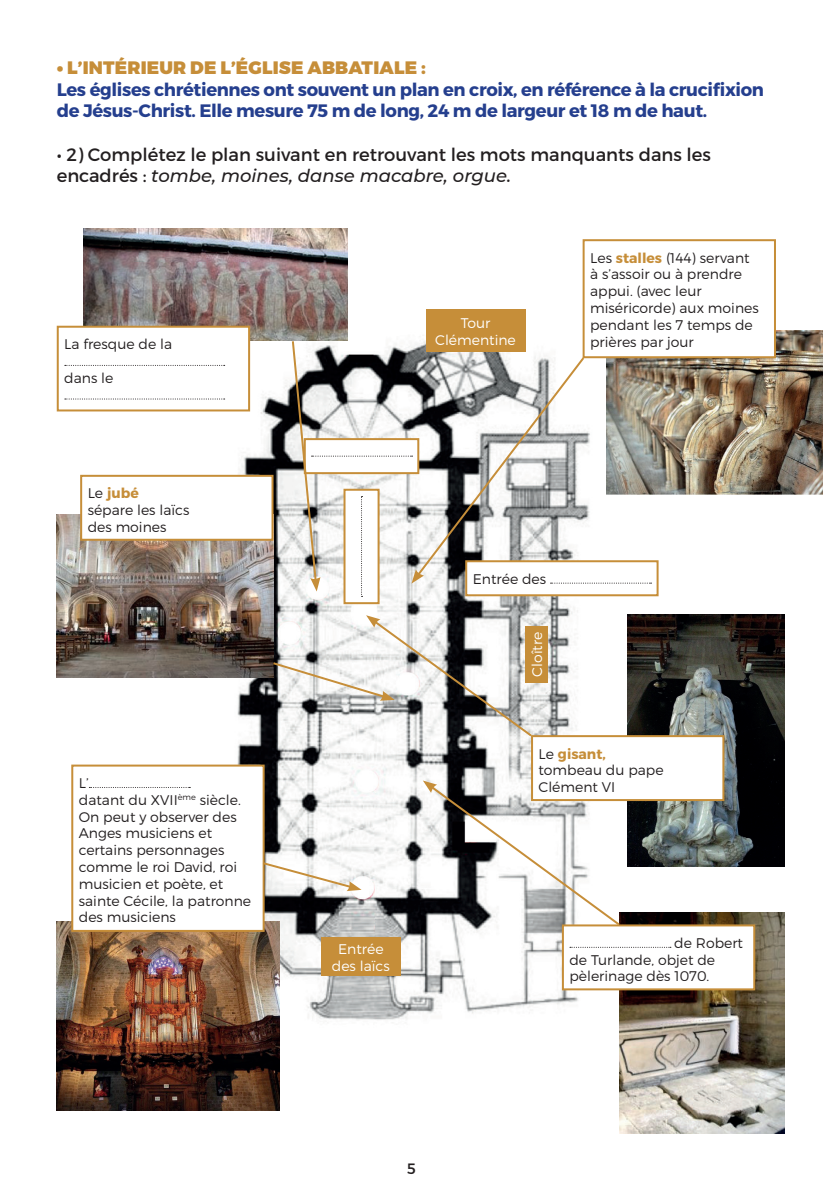
<style>
.page{position:relative;width:823px;height:1191px;background:#fff}
.page>*{position:absolute;margin:0;border:0;box-sizing:border-box;transform-origin:0 0}
.t1{font:700 18px/21.6px "Montserrat";letter-spacing:-.02em;color:#253f8e}
.t2{font:18px/21.6px "Montserrat";color:#231f20}
.t3{font:900 18px "Montserrat";letter-spacing:.01em;color:#c68e39}
.t4{font:15px "Montserrat";color:#231f20}
.t5{font:300 14px/16.8px "Montserrat";color:#231f20}
.t6{font:300 14px/16.8px "Montserrat";color:#fff;text-align:center}
.s1{font-weight:500;font-style:italic}
.s2{font-weight:700;color:#c68e39}
</style>
<div class="page">
<img style="left:204px;top:313px;width:414px;height:722px">
<div style="left:343px;top:489px;width:36px;height:115px;background:#fff;border:2px solid #c68e39"></div>
<img style="left:83px;top:228px;width:264px;height:113px">
<img style="left:651px;top:331px;width:171px;height:163px">
<img style="left:619px;top:912px;width:165px;height:221px">
<img style="left:57px;top:921px;width:222px;height:189px">
<img style="left:57px;top:514px;width:216px;height:163px">
<img style="left:627px;top:615px;width:157px;height:251px">
<div style="left:425px;top:309px;width:100px;height:43px;background:#c68e39"></div>
<div style="left:71px;top:764px;width:193px;height:168px;background:#fff;border:2px solid #c68e39"></div>
<svg style="left:89px;top:787px;width:101px;height:1px"></svg>
<div style="left:530px;top:735px;width:194px;height:66px;background:#fff;border:2px solid #c68e39"></div>
<div style="left:561px;top:924px;width:193px;height:66px;background:#fff;border:2px solid #c68e39"></div>
<svg style="left:570px;top:946px;width:100px;height:1px"></svg>
<div style="left:582px;top:239px;width:193px;height:119px;background:#fff;border:2px solid #c68e39"></div>
<div style="left:57px;top:326px;width:193px;height:85px;background:#fff;border:2px solid #c68e39"></div>
<svg style="left:65px;top:365px;width:159px;height:1px"></svg>
<svg style="left:65px;top:398px;width:159px;height:1px"></svg>
<div style="left:525px;top:626px;width:23px;height:56px;background:#c68e39"></div>
<div style="left:80px;top:475px;width:193px;height:66px;background:#fff;border:2px solid #c68e39"></div>
<div style="left:321px;top:937px;width:79px;height:39px;background:#c68e39"></div>
<div style="left:465px;top:560px;width:193px;height:36px;background:#fff;border:2px solid #c68e39"></div>
<svg style="left:261px;top:860px;width:100px;height:31px"></svg>
<svg style="left:271px;top:615px;width:262px;height:123px"></svg>
<svg style="left:422px;top:780px;width:199px;height:147px"></svg>
<svg style="left:290px;top:339px;width:361px;height:258px"></svg>
<p class="t3" style="left:57px;top:56px;width:370px">• L’INTÉRIEUR DE L’ÉGLISE ABBATIALE :</p>
<p class="t1" style="left:57px;top:79px;width:708px">Les églises chrétiennes ont souvent un plan en croix, en référence à la crucifixion de Jésus-Christ. Elle mesure 75 m de long, 24 m de largeur et 18 m de haut.</p>
<p class="t2" style="left:57px;top:143px;width:655px">• 2) Complétez le plan suivant en retrouvant les mots manquants dans les encadrés : <span class="s1">tombe, moines, danse macabre, orgue.</span></p>
<p class="t5" style="left:590px;top:249px;width:170px">Les <span class="s2">stalles</span> (144) servant à s’assoir ou à prendre appui. (avec leur miséricorde) aux moines pendant les 7 temps de</p>
<p class="t6" style="left:435px;top:315px;width:82px">Tour<br>Clémentine</p>
<p class="t5" style="left:64px;top:335px;width:109px">La fresque de la</p>
<p class="t5" style="left:590px;top:333px;width:105px">prières par jour</p>
<p class="t5" style="left:64px;top:369px;width:51px">dans le</p>
<p class="t5" style="left:88px;top:484px;width:103px">Le <span class="s2">jubé<br></span>sépare les laïcs des moines</p>
<p class="t5" style="left:79px;top:774px;width:174px">L’<br>datant du XVII<sup>ème</sup> siècle.<br>On peut y observer des<br>Anges musiciens et certains personnages comme le roi David, roi musicien et poète, et sainte Cécile, la patronne des musiciens</p>
<p class="t6" style="left:332px;top:940px;width:59px">Entrée des laïcs</p>
<p class="t5" style="left:472px;top:570px;width:75px">Entrée des</p>
<p class="t6" style="left:528px;top:677px;width:46px;rotate:-90deg">Cloître</p>
<p class="t5" style="left:538px;top:745px;width:126px">Le <span class="s2">gisant, </span>tombeau du pape<br>Clément VI</p>
<p class="t5" style="left:569px;top:934px;width:175px;text-indent:105px">de Robert de Turlande, objet de pèlerinage dès 1070.</p>
<p class="t4" style="left:407px;top:1159px;width:10px">5</p>
</div>
